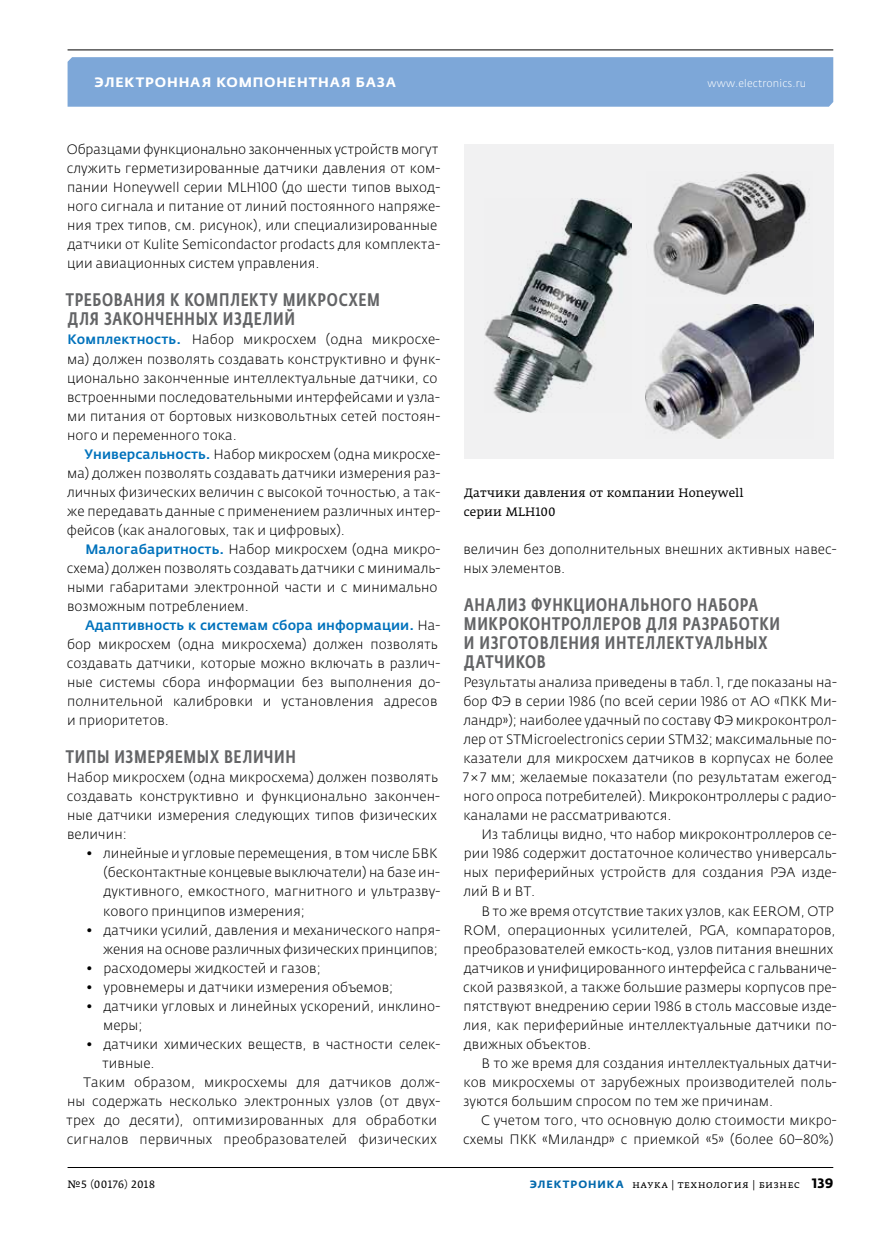
<style>
.page{position:relative;width:881px;height:1234px;background:#fff}
.page>*{position:absolute;margin:0;border:0;box-sizing:border-box;transform-origin:0 0}
.t1{font:500 18px/19px "Fedra Sans Cond Pro";letter-spacing:.035em;color:#636466}
.t2{font:300 13.5px/19px "Fedra Sans Pro";letter-spacing:.005em;color:#000}
.t3{font:700 13.5px "Fedra Sans Alt Pro";letter-spacing:.06em;color:#fff}
.t4{font:12px/19px "Fedra Serif A Pro";letter-spacing:.005em;color:#000}
.t5{font:10.5px "Fedra Serif A Pro";letter-spacing:.03em;color:#000}
.t6{font:300 10.5px "Fedra Sans Pro";letter-spacing:.015em;color:#fff}
.s1{font-weight:500;color:#0072bc}
.s2{font-family:"Fedra Sans Alt Pro";font-weight:700;color:#0068ac}
.s3{font-family:"Fedra Sans Pro";font-weight:700;font-size:13.5px}
</style>
<div class="page">
<div style="left:67px;top:57px;width:765px;height:50px;background:#7da7d8"></div>
<hr style="left:67px;top:49px;width:765px;height:1px;background:#000">
<hr style="left:68px;top:1166px;width:764px;height:1px;background:#000">
<div style="left:464px;top:145px;width:368px;height:313px;background:#f1f1f2"></div>
<img style="left:484px;top:198px;width:147px;height:214px">
<img style="left:653px;top:173px;width:156px;height:122px">
<img style="left:645px;top:304px;width:168px;height:134px">
<p class="t3" style="left:95px;top:74px;width:303px">Электронная компонентная база</p>
<p class="t6" style="left:707px;top:77px;width:100px">www.electronics.ru</p>
<p class="t2" style="left:67px;top:140px;width:375px">Образцами функционально законченных устройств могут служить герметизированные датчики давления от ком&shy;пании Honeywell серии MLH100 (до шести типов выход&shy;ного сигнала и питание от линий постоянного напряже&shy;ния трех типов, см. рисунок), или специализированные датчики от Kulite Semicondactor prodacts для комплекта&shy;ции авиационных систем управления.</p>
<h1 class="t1" style="left:66px;top:291px;width:315px">Требования к комплекту микросхем для законченных изделий</h1>
<p class="t2" style="left:67px;top:330px;width:374px"><span class="s1">Комплектность.</span> Набор микросхем (одна микросхе&shy;ма) должен позволять создавать конструктивно и функ&shy;ционально законченные интеллектуальные датчики, со встроенными последовательными интерфейсами и узла&shy;ми питания от бортовых низковольтных сетей постоян&shy;ного и переменного тока.</p>
<p class="t2" style="left:67px;top:444px;width:375px;text-align:justify;text-indent:18px"><span class="s1">Универсальность.</span> Набор микросхем (одна микросхе&shy;ма) должен позволять создавать датчики измерения раз&shy;личных физических величин с высокой точностью, а так&shy;же передавать данные с применением различных интер&shy;фейсов (как аналоговых, так и цифровых).</p>
<p class="t2" style="left:67px;top:539px;width:375px;text-indent:19px"><span class="s1">Малогабаритность.</span> Набор микросхем (одна микро&shy;схема) должен позволять создавать датчики с минималь&shy;ными габаритами электронной части и с минимально возможным потреблением.</p>
<p class="t2" style="left:67px;top:615px;width:375px;text-indent:18px"><span class="s1">Адаптивность к системам сбора информации.</span> На&shy;бор микросхем (одна микросхема) должен позволять создавать датчики, которые можно включать в различ&shy;ные системы сбора информации без выполнения до&shy;полнительной калибровки и установления адресов и приоритетов.</p>
<h1 class="t1" style="left:66px;top:747px;width:231px">Типы измеряемых величин</h1>
<p class="t2" style="left:67px;top:767px;width:374px">Набор микросхем (одна микросхема) должен позволять создавать конструктивно и функционально закончен&shy;ные датчики измерения следующих типов физических величин:</p>
<p class="t2" style="left:103px;top:844px;width:338px;text-indent:-17px">• линейные и угловые перемещения, в том числе БВК (бесконтактные концевые выключатели) на базе ин&shy;дуктивного, емкостного, магнитного и ультразву&shy;кового принципов измерения;</p>
<p class="t2" style="left:86px;top:920px;width:355px;text-align:right">• датчики усилий, давления и механического напря&shy;жения на основе различных физических принципов;</p>
<p class="t2" style="left:86px;top:958px;width:236px">• расходомеры жидкостей и газов;</p>
<p class="t2" style="left:86px;top:977px;width:308px">• уровнемеры и датчики измерения объемов;</p>
<p class="t2" style="left:103px;top:996px;width:338px;text-indent:-17px">• датчики угловых и линейных ускорений, инклино&shy;меры;</p>
<p class="t2" style="left:86px;top:1034px;width:355px">• датчики химических веществ, в частности селек-</p>
<p class="t2" style="left:102px;top:1053px;width:54px">тивные.</p>
<p class="t2" style="left:84px;top:1072px;width:358px">Таким образом, микросхемы для датчиков долж-</p>
<p class="t2" style="left:67px;top:1091px;width:374px">ны содержать несколько электронных узлов (от двух-</p>
<p class="t2" style="left:66px;top:1110px;width:372px">трех до десяти), оптимизированных для обработки</p>
<p class="t2" style="left:67px;top:1129px;width:371px">сигналов первичных преобразователей физических</p>
<p class="t4" style="left:464px;top:483px;width:281px">Датчики давления от компании Honeywell серии MLH100</p>
<p class="t2" style="left:463px;top:539px;width:374px">величин без дополнительных внешних активных навес&shy;ных элементов.</p>
<h1 class="t1" style="left:464px;top:595px;width:317px">Анализ функционального набора микроконтроллеров для разработки и изготовления интеллектуальных датчиков</h1>
<p class="t2" style="left:463px;top:672px;width:375px">Результаты анализа приведены в табл. 1, где показаны на&shy;бор ФЭ в серии 1986 (по всей серии 1986 от АО «ПКК Ми&shy;ландр»); наиболее удачный по составу ФЭ микроконтрол&shy;лер от STMicroelectronics серии STM32; максимальные по&shy;казатели для микросхем датчиков в корпусах не более 7×7 мм; желаемые показатели (по результатам ежегод&shy;ного опроса потребителей). Микроконтроллеры с радио&shy;каналами не рассматриваются.</p>
<p class="t2" style="left:463px;top:825px;width:374px;text-align:justify;text-indent:18px">Из таблицы видно, что набор микроконтроллеров се&shy;рии 1986 содержит достаточное количество универсаль&shy;ных периферийных устройств для создания РЭА изде&shy;лий В и ВТ.</p>
<p class="t2" style="left:463px;top:901px;width:375px;text-indent:18px">В то же время отсутствие таких узлов, как EEROM, OTP ROM, операционных усилителей, PGA, компараторов, преобразователей емкость-код, узлов питания внешних датчиков и унифицированного интерфейса с гальваниче&shy;ской развязкой, а также большие размеры корпусов пре&shy;пятствуют внедрению серии 1986 в столь массовые изде&shy;лия, как периферийные интеллектуальные датчики по&shy;движных объектов.</p>
<p class="t2" style="left:463px;top:1053px;width:374px;text-align:justify;text-indent:18px">В то же время для создания интеллектуальных датчи&shy;ков микросхемы от зарубежных производителей поль&shy;зуются большим спросом по тем же причинам.</p>
<p class="t2" style="left:463px;top:1110px;width:375px;text-align:right">С учетом того, что основную долю стоимости микро&shy;схемы ПКК «Миландр» с приемкой «5» (более 60–80%)</p>
<p class="t5" style="left:67px;top:1177px;width:89px">№5 (00176) 2018</p>
<p class="t5" style="left:529px;top:1177px;width:305px"><span class="s2">ЭЛЕКТРОНИКА</span> наука | технология | бизнес <span class="s3">139</span></p>
</div>
